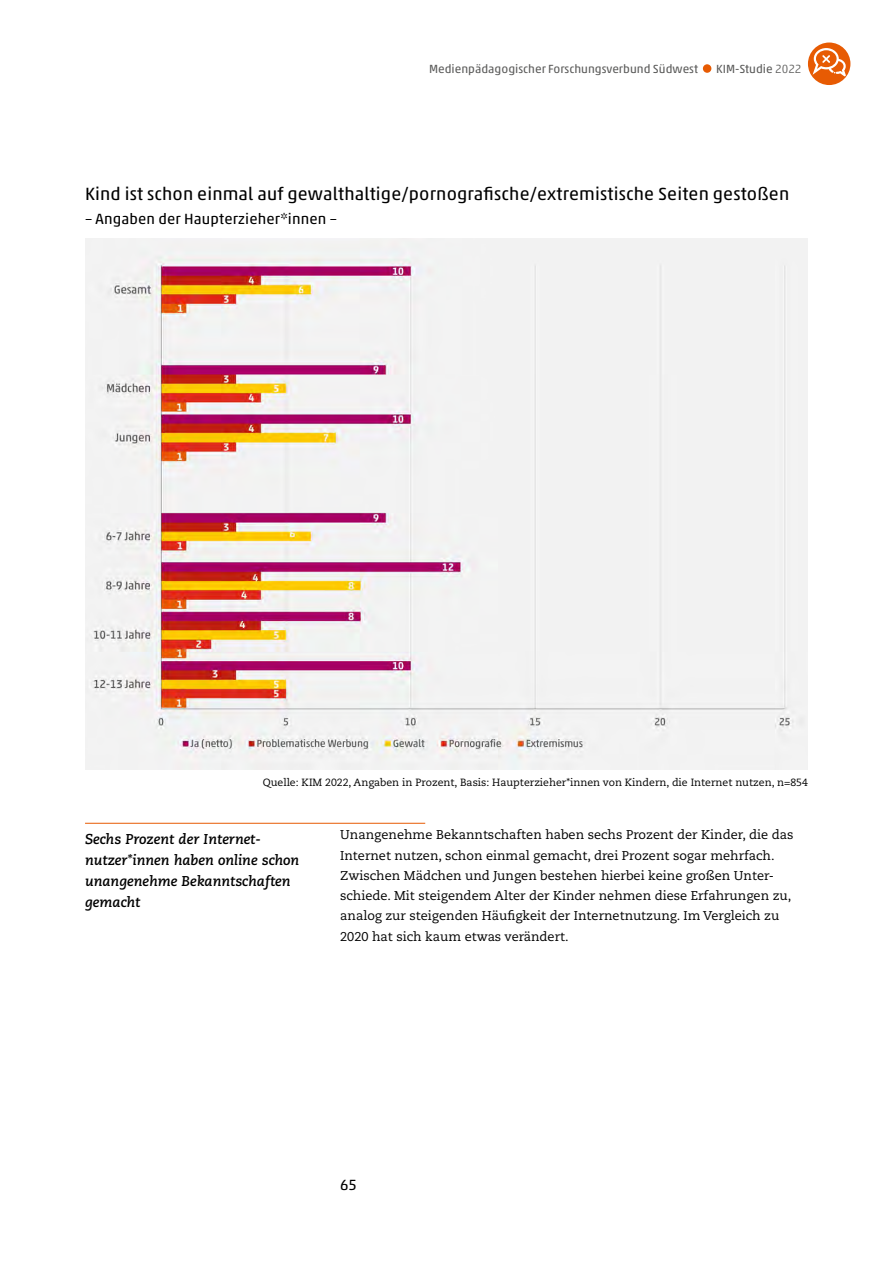
<style>
.page{position:relative;width:893px;height:1263px;background:#fff}
.page>*{position:absolute;margin:0;border:0;box-sizing:border-box;transform-origin:0 0}
.Unterüberschrift{font:18px "Akko Pro";letter-spacing:.01em;color:#000}
.Unterüberschrift-2{font:15px "Akko Pro";letter-spacing:.01em;color:#000}
.Kernaussage_Zitat{font:italic 700 14.25px/21px "Caecilia LT Pro 76";color:#000}
.Fließtext{font:12.75px/20.2px "Caecilia LT Pro 55 Roman";color:#000}
.t1{font:12px "Akko Pro";color:#5b5b5a}
.t2{font:10.5px "Caecilia LT Pro 55 Roman";color:#000}
.s1{font-weight:300}
</style>
<div class="page">
<div style="left:703px;top:64px;width:8px;height:9px;background:#e75b03;border-radius:50%"></div>
<div style="left:808px;top:43px;width:42px;height:42px;background:#e75b03;border-radius:50%"></div>
<svg style="left:813px;top:48px;width:33px;height:28px"></svg>
<img style="left:85px;top:238px;width:723px;height:532px">
<hr style="left:85px;top:823px;width:340px;height:1px;background:#e75b03">
<p class="t1" style="left:429px;top:61px;width:271px">Medienpädagogischer Forschungsverbund Südwest</p>
<p class="t1" style="left:716px;top:61px;width:87px">KIM-Studie <span class="s1">2022</span></p>
<p class="Unterüberschrift" style="left:85px;top:183px;width:706px">Kind ist schon einmal auf gewalthaltige/pornografische/extremistische Seiten gestoßen</p>
<p class="Unterüberschrift-2" style="left:85px;top:210px;width:253px">– Angaben der Haupterzieher*innen –</p>
<p class="t2" style="left:263px;top:775px;width:547px">Quelle: KIM 2022, Angaben in Prozent, Basis: Haupterzieher*innen von Kindern, die Internet nutzen, n=854</p>
<p class="Kernaussage_Zitat" style="left:85px;top:828px;width:216px">Sechs Prozent der Internet&shy;nutzer*innen haben online schon unangenehme Bekanntschaften gemacht</p>
<p class="Fließtext" style="left:340px;top:825px;width:455px">Unangenehme Bekanntschaften haben sechs Prozent der Kinder, die das Internet nutzen, schon einmal gemacht, drei Prozent sogar mehrfach.<br>Zwischen Mädchen und Jungen bestehen hierbei keine großen Unter&shy;schiede. Mit steigendem Alter der Kinder nehmen diese Erfahrungen zu, analog zur steigenden Häufigkeit der Internetnutzung. Im Vergleich zu 2020 hat sich kaum etwas verändert.</p>
<p class="Unterüberschrift-2" style="left:340px;top:1176px;width:18px">65</p>
</div>
